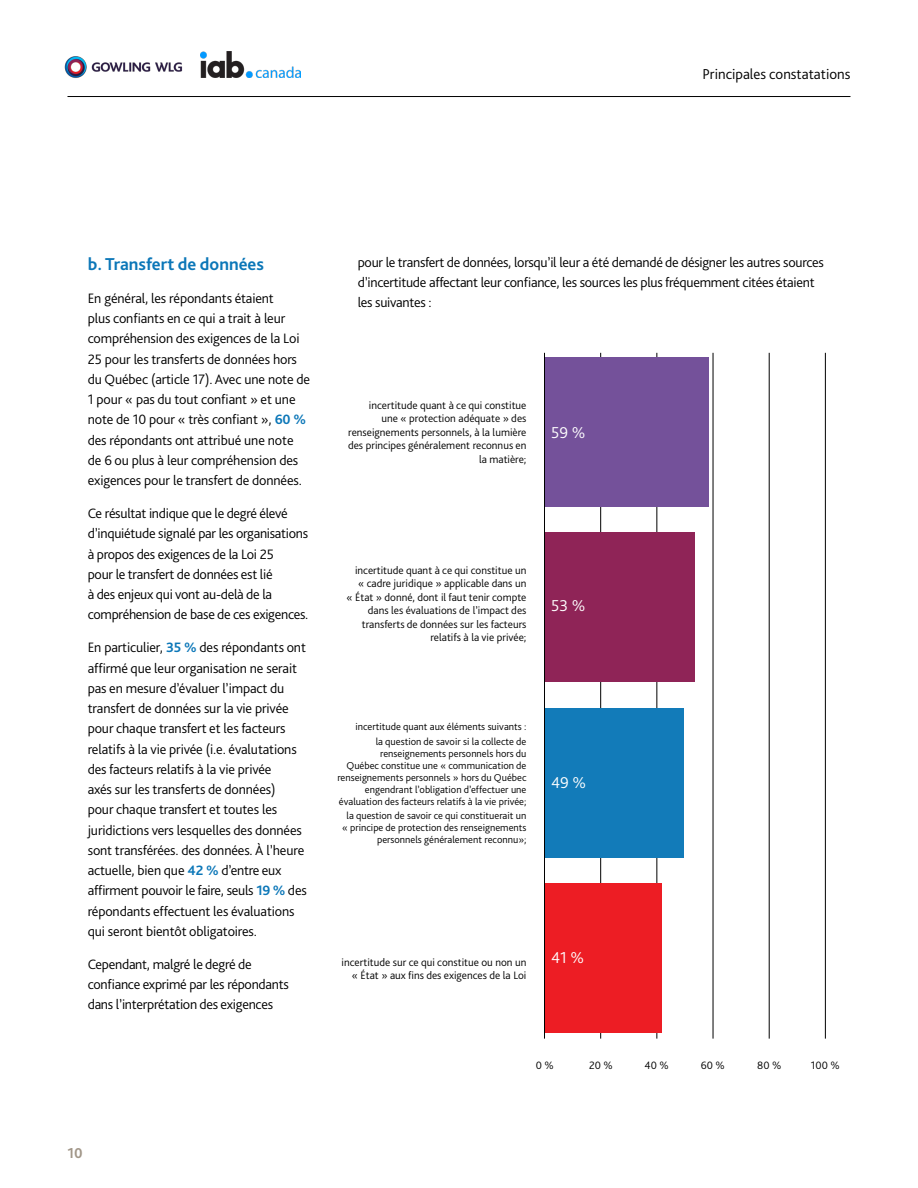
<style>
.page{position:relative;width:918px;height:1188px;background:#fff}
.page>*{position:absolute;margin:0;border:0;box-sizing:border-box;transform-origin:0 0}
.t1{font:700 18px "GWLG Bliss";color:#0c77b8}
.t2{font:300 16.5px "GWLG Bliss";color:#fff}
.t3{font:300 15px "GWLG Bliss";color:#000}
.t4{font:700 15px "GWLG Bliss";color:#a19688}
.t5{font:300 14.25px/20.2px "GWLG Bliss";letter-spacing:-.01em;color:#000}
.t6{font:300 11.25px/13.5px "GWLG Bliss";color:#000;text-align:right}
.t7{font:300 10.5px/12px "GWLG Bliss";color:#000;text-align:right}
.s1{font-weight:700;color:#0c77b8}
</style>
<div class="page">
<img style="left:64px;top:56px;width:119px;height:22px">
<img style="left:201px;top:52px;width:99px;height:26px">
<hr style="left:657px;top:353px;width:1px;height:686px;background:#000">
<hr style="left:600px;top:353px;width:1px;height:686px;background:#000">
<hr style="left:713px;top:353px;width:1px;height:686px;background:#000">
<hr style="left:769px;top:353px;width:1px;height:686px;background:#000">
<hr style="left:825px;top:353px;width:1px;height:686px;background:#000">
<div style="left:544px;top:708px;width:140px;height:149px;background:#127bb9"></div>
<div style="left:544px;top:357px;width:164px;height:150px;background:#74519a"></div>
<div style="left:545px;top:533px;width:150px;height:149px;background:#8f2457"></div>
<div style="left:544px;top:883px;width:118px;height:150px;background:#ed1d24"></div>
<hr style="left:544px;top:353px;width:1px;height:686px;background:#000">
<hr style="left:67px;top:96px;width:783px;height:1px;background:#000">
<p class="t3" style="left:702px;top:65px;width:150px">Principales constatations</p>
<p class="t1" style="left:88px;top:253px;width:178px">b. Transfert de données</p>
<p class="t5" style="left:88px;top:288px;width:224px">En général, les répondants étaient<br>plus confiants en ce qui a trait à leur compréhension des exigences de la Loi 25 pour les transferts de données hors du Québec (article 17). Avec une note de 1 pour « pas du tout confiant » et une note de 10 pour « très confiant », <span class="s1">60 % </span>des répondants ont attribué une note de 6 ou plus à leur compréhension des exigences pour le transfert de données.</p>
<p class="t5" style="left:88px;top:503px;width:222px">Ce résultat indique que le degré élevé d’inquiétude signalé par les organisations à propos des exigences de la Loi 25<br>pour le transfert de données est lié<br>à des enjeux qui vont au-delà de la compréhension de base de ces exigences.</p>
<p class="t5" style="left:88px;top:637px;width:221px">En particulier, <span class="s1">35 %</span> des répondants ont affirmé que leur organisation ne serait pas en mesure d’évaluer l’impact du transfert de données sur la vie privée pour chaque transfert et les facteurs relatifs à la vie privée (i.e. évalutations des facteurs relatifs à la vie privée<br>axés sur les transferts de données)<br>pour chaque transfert et toutes les juridictions vers lesquelles des données sont transférées. des données. À l’heure actuelle, bien que <span class="s1">42 %</span> d’entre eux affirment pouvoir le faire, seuls <span class="s1">19 %</span> des répondants effectuent les évaluations qui seront bientôt obligatoires.</p>
<p class="t5" style="left:88px;top:954px;width:203px">Cependant, malgré le degré de confiance exprimé par les répondants dans l’interprétation des exigences</p>
<p class="t5" style="left:358px;top:252px;width:468px">pour le transfert de données, lorsqu’il leur a été demandé de désigner les autres sources d’incertitude affectant leur confiance, les sources les plus fréquemment citées étaient les suivantes :</p>
<p class="t6" style="left:348px;top:398px;width:180px">incertitude quant à ce qui constitue<br>une « protection adéquate » des renseignements personnels, à la lumière des principes généralement reconnus en la matière;</p>
<p class="t2" style="left:551px;top:422px;width:36px">59 %</p>
<p class="t6" style="left:346px;top:563px;width:182px">incertitude quant à ce qui constitue un « cadre juridique » applicable dans un<br>« État » donné, dont il faut tenir compte dans les évaluations de l’impact des transferts de données sur les facteurs relatifs à la vie privée;</p>
<p class="t2" style="left:551px;top:596px;width:36px">53 %</p>
<p class="t7" style="left:355px;top:719px;width:173px;line-height:14.7px">incertitude quant aux éléments suivants : la question de savoir si la collecte de</p>
<p class="t7" style="left:337px;top:747px;width:191px">renseignements personnels hors du<br>Québec constitue une « communication de renseignements personnels » hors du Québec engendrant l’obligation d’effectuer une évaluation des facteurs relatifs à la vie privée;</p>
<p class="t7" style="left:342px;top:810px;width:186px">la question de savoir ce qui constituerait un « principe de protection des renseignements personnels généralement reconnu»;</p>
<p class="t2" style="left:551px;top:773px;width:37px">49 %</p>
<p class="t6" style="left:342px;top:955px;width:186px">incertitude sur ce qui constitue ou non un « État » aux fins des exigences de la Loi</p>
<p class="t2" style="left:551px;top:947px;width:35px">41 %</p>
<p class="t6" style="left:536px;top:1059px;width:20px">0 %</p>
<p class="t6" style="left:589px;top:1059px;width:25px">20 %</p>
<p class="t6" style="left:645px;top:1059px;width:26px">40 %</p>
<p class="t6" style="left:701px;top:1059px;width:26px">60 %</p>
<p class="t6" style="left:757px;top:1059px;width:26px">80 %</p>
<p class="t6" style="left:811px;top:1059px;width:30px">100 %</p>
<p class="t4" style="left:68px;top:1144px;width:17px">10</p>
</div>
